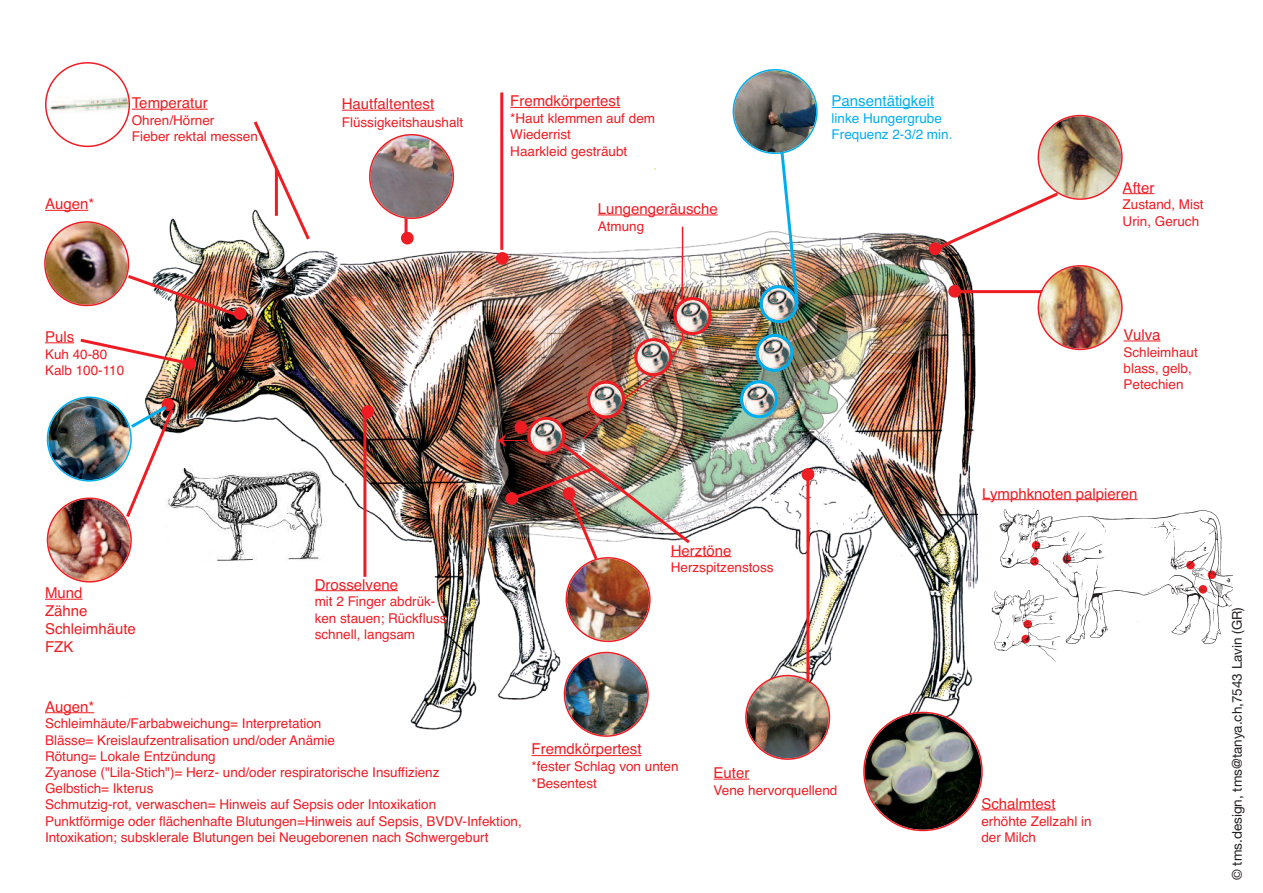
<style>
.page{position:relative;width:1263px;height:893px;background:#fff}
.page>*{position:absolute;margin:0;border:0;box-sizing:border-box;transform-origin:0 0}
.t1{font:15px/18px "Helvetica";color:#ee1d23}
.t2{font:15px "Helvetica";color:#00aeef}
.t3{font:13.5px/16.2px "Helvetica";color:#ee1d23}
.t4{font:13.5px "Helvetica Neue";color:#231f20}
.t5{font:13.5px/16.2px "Helvetica";color:#00aeef}
</style>
<div class="page">
<img style="left:123px;top:169px;width:876px;height:579px">
<img style="left:176px;top:469px;width:150px;height:92px">
<div style="left:234px;top:307px;width:13px;height:13px;background:#ee1d23;border-radius:50%"></div>
<div style="left:183px;top:357px;width:13px;height:13px;background:#ee1d23;border-radius:50%"></div>
<div style="left:361px;top:405px;width:13px;height:13px;background:#ee1d23;border-radius:50%"></div>
<div style="left:401px;top:232px;width:13px;height:12px;background:#ee1d23;border-radius:50%"></div>
<div style="left:801px;top:468px;width:13px;height:13px;background:#ee1d23;border-radius:50%"></div>
<div style="left:929px;top:242px;width:12px;height:13px;background:#ee1d23;border-radius:50%"></div>
<div style="left:948px;top:285px;width:13px;height:13px;background:#ee1d23;border-radius:50%"></div>
<img style="left:863px;top:712px;width:120px;height:119px">
<img style="left:745px;top:675px;width:85px;height:85px">
<svg style="left:755px;top:334px;width:38px;height:38px"></svg>
<svg style="left:740px;top:380px;width:38px;height:38px"></svg>
<img style="left:564px;top:652px;width:85px;height:85px">
<img style="left:369px;top:134px;width:85px;height:85px">
<svg style="left:45px;top:62px;width:85px;height:85px"></svg>
<hr style="left:806px;top:478px;width:3px;height:204px;background:#ee1d23">
<hr style="left:832px;top:107px;width:102px;height:1px;background:#00aeef">
<hr style="left:45px;top:599px;width:38px;height:1px;background:#ee1d23">
<hr style="left:342px;top:110px;width:92px;height:1px;background:#ee1d23">
<hr style="left:132px;top:109px;width:76px;height:1px;background:#ee1d23">
<hr style="left:510px;top:107px;width:110px;height:1px;background:#ee1d23">
<hr style="left:1123px;top:193px;width:31px;height:1px;background:#ee1d23">
<hr style="left:1123px;top:341px;width:37px;height:1px;background:#ee1d23">
<hr style="left:671px;top:556px;width:61px;height:1px;background:#ee1d23">
<hr style="left:598px;top:215px;width:120px;height:1px;background:#ee1d23">
<hr style="left:981px;top:809px;width:74px;height:1px;background:#ee1d23">
<hr style="left:714px;top:779px;width:35px;height:1px;background:#ee1d23">
<hr style="left:315px;top:590px;width:83px;height:1px;background:#ee1d23">
<hr style="left:45px;top:210px;width:43px;height:1px;background:#ee1d23">
<hr style="left:45px;top:712px;width:49px;height:1px;background:#ee1d23">
<svg style="left:934px;top:115px;width:189px;height:137px"></svg>
<hr style="left:958px;top:290px;width:120px;height:3px;background:#ee1d23">
<hr style="left:500px;top:92px;width:3px;height:158px;background:#ee1d23">
<svg style="left:362px;top:414px;width:7px;height:166px"></svg>
<img style="left:44px;top:218px;width:196px;height:100px">
<img style="left:733px;top:69px;width:85px;height:254px">
<svg style="left:45px;top:337px;width:142px;height:29px"></svg>
<svg style="left:251px;top:121px;width:61px;height:122px"></svg>
<hr style="left:404px;top:218px;width:3px;height:16px;background:#ee1d23">
<img style="left:47px;top:397px;width:129px;height:186px">
<hr style="left:275px;top:168px;width:3px;height:48px;background:#ee1d23">
<img style="left:1037px;top:265px;width:86px;height:85px">
<hr style="left:531px;top:755px;width:110px;height:1px;background:#ee1d23">
<hr style="left:982px;top:499px;width:156px;height:1px;background:#ee1d23">
<img style="left:987px;top:508px;width:245px;height:154px">
<div style="left:1072px;top:647px;width:160px;height:20px;background:#fff"></div>
<img style="left:497px;top:226px;width:215px;height:416px">
<p class="t1" style="left:45px;top:195px;width:51px">Augen*</p>
<p class="t1" style="left:132px;top:94px;width:77px">Temperatur</p>
<p class="t3" style="left:132px;top:112px;width:128px">Ohren/Hörner<br>Fieber rektal messen</p>
<p class="t1" style="left:45px;top:327px;width:31px">Puls</p>
<p class="t3" style="left:45px;top:346px;width:81px">Kuh 40-80<br>Kalb 100-110</p>
<p class="t1" style="left:342px;top:95px;width:94px">Hautfaltentest</p>
<p class="t3" style="left:342px;top:114px;width:123px">Flüssigkeitshaushalt</p>
<p class="t1" style="left:510px;top:92px;width:111px">Fremdkörpertest</p>
<p class="t3" style="left:510px;top:110px;width:146px">*Haut klemmen auf dem<br>Wiederrist<br>Haarkleid gesträubt</p>
<p class="t1" style="left:598px;top:200px;width:122px">Lungengeräusche</p>
<p class="t3" style="left:598px;top:218px;width:48px">Atmung</p>
<p class="t2" style="left:832px;top:92px;width:104px">Pansentätigkeit</p>
<p class="t5" style="left:832px;top:110px;width:122px">linke Hungergrube<br>Frequenz 2-3/2 min.</p>
<p class="t1" style="left:1123px;top:178px;width:33px">After</p>
<p class="t3" style="left:1123px;top:197px;width:83px">Zustand, Mist<br>Urin, Geruch</p>
<p class="t1" style="left:1123px;top:326px;width:38px">Vulva</p>
<p class="t3" style="left:1123px;top:344px;width:76px">Schleimhaut blass, gelb,<br>Petechien</p>
<p class="t1" style="left:45px;top:584px;width:92px">Mund<br>Zähne<br>Schleimhäute<br>FZK</p>
<p class="t1" style="left:315px;top:575px;width:85px">Drosselvene</p>
<p class="t3" style="left:315px;top:594px;width:134px">mit 2 Finger abdrük&shy;ken stauen; Rückfluss schnell, langsam</p>
<p class="t1" style="left:671px;top:541px;width:62px">Herztöne</p>
<p class="t3" style="left:671px;top:560px;width:104px">Herzspitzenstoss</p>
<p class="t1" style="left:45px;top:697px;width:51px">Augen*</p>
<p class="t3" style="left:45px;top:716px;width:478px">Schleimhäute/Farbabweichung= Interpretation<br>Blässe= Kreislaufzentralisation und/oder Anämie<br>Rötung= Lokale Entzündung<br>Zyanose ("Lila-Stich")= Herz- und/oder respiratorische Insuffizienz<br>Gelbstich= Ikterus<br>Schmutzig-rot, verwaschen= Hinweis auf Sepsis oder Intoxikation<br>Punktförmige oder flächenhafte Blutungen=Hinweis auf Sepsis, BVDV-Infektion, Intoxikation; subsklerale Blutungen bei Neugeborenen nach Schwergeburt</p>
<p class="t1" style="left:531px;top:740px;width:111px">Fremdkörpertest</p>
<p class="t3" style="left:531px;top:759px;width:149px">*fester Schlag von unten *Besentest</p>
<p class="t1" style="left:714px;top:764px;width:37px">Euter</p>
<p class="t3" style="left:714px;top:782px;width:125px">Vene hervorquellend</p>
<p class="t1" style="left:982px;top:484px;width:157px">Lymphknoten palpieren</p>
<p class="t1" style="left:981px;top:795px;width:76px">Schalmtest</p>
<p class="t3" style="left:981px;top:813px;width:112px">erhöhte Zellzahl in der Milch</p>
<p class="t4" style="left:1229px;top:880px;width:275px;rotate:-90deg">© tms.design, tms@tanya.ch,7543 Lavin (GR)</p>
</div>
